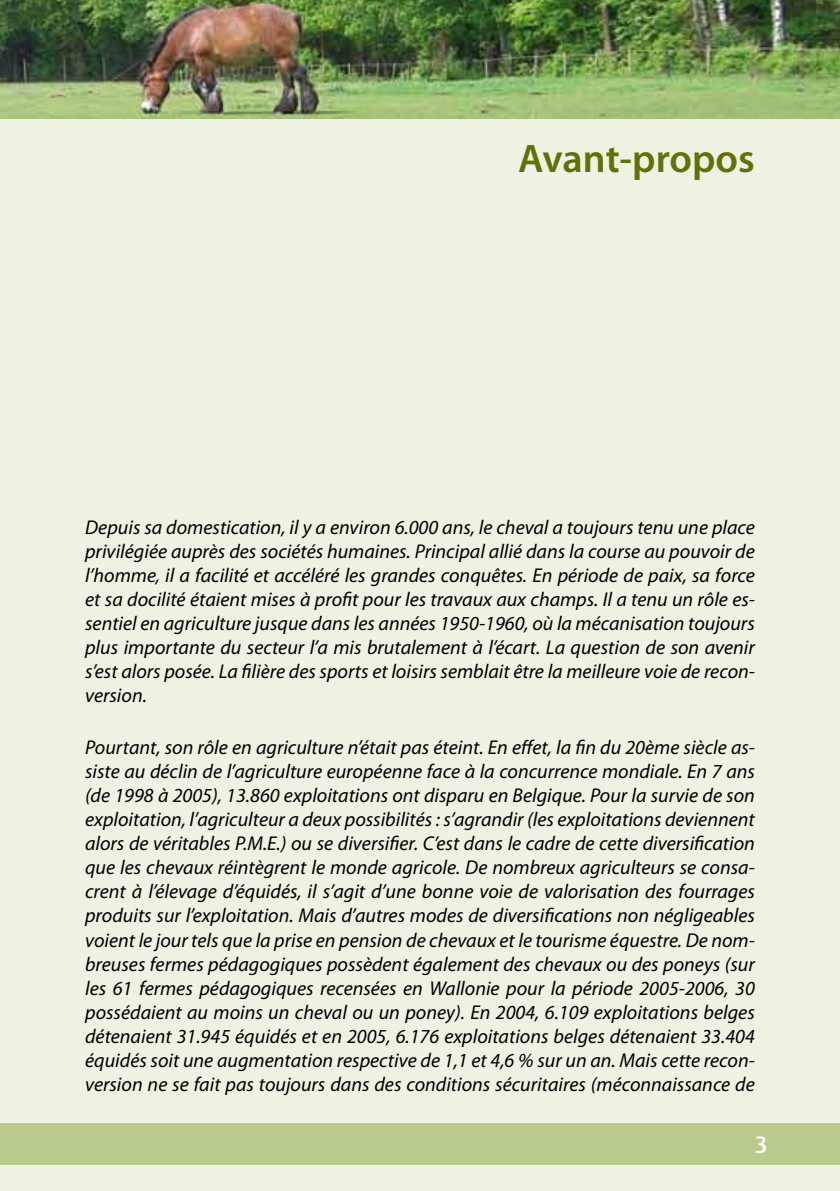
<style>
.page{position:relative;width:840px;height:1191px;background:#fff}
.page>*{position:absolute;margin:0;border:0;box-sizing:border-box;transform-origin:0 0}
.t1{font:600 40px "Myriad Pro";color:#636f07}
.t2{font:500 24px "Dax";color:#fff}
.t3{font:italic 20px/24px "Myriad Pro";color:#000;text-align:justify}
</style>
<div class="page">
<img style="left:0;top:0;width:839px;height:119px">
<div style="left:0;top:119px;width:839px;height:1072px;background:#eef2e3"></div>
<div style="left:0;top:1123px;width:839px;height:41px;background:#b8ca8b"></div>
<h1 class="t1" style="left:518px;top:133px;width:238px">Avant-propos</h1>
<p class="t3" style="left:85px;top:515px;width:671px">Depuis sa domestication, il y a environ 6.000 ans, le cheval a toujours tenu une place privilégiée auprès des sociétés humaines. Principal allié dans la course au pouvoir de l’homme, il a facilité et accéléré les grandes conquêtes. En période de paix, sa force et sa docilité étaient mises à profit pour les travaux aux champs. Il a tenu un rôle es&shy;sentiel en agriculture jusque dans les années 1950-1960, où la mécanisation toujours plus importante du secteur l’a mis brutalement à l’écart. La question de son avenir s’est alors posée. La filière des sports et loisirs semblait être la meilleure voie de recon&shy;version.</p>
<p class="t3" style="left:85px;top:735px;width:671px">Pourtant, son rôle en agriculture n’était pas éteint. En effet, la fin du 20ème siècle as&shy;siste au déclin de l’agriculture européenne face à la concurrence mondiale. En 7 ans (de 1998 à 2005), 13.860 exploitations ont disparu en Belgique. Pour la survie de son exploitation, l’agriculteur a deux possibilités : s’agrandir (les exploitations deviennent alors de véritables P.M.E.) ou se diversifier. C’est dans le cadre de cette diversification que les chevaux réintègrent le monde agricole. De nombreux agriculteurs se consa&shy;crent à l’élevage d’équidés, il s’agit d’une bonne voie de valorisation des fourrages produits sur l’exploitation. Mais d’autres modes de diversifications non négligeables voient le jour tels que la prise en pension de chevaux et le tourisme équestre. De nom&shy;breuses fermes pédagogiques possèdent également des chevaux ou des poneys (sur les 61 fermes pédagogiques recensées en Wallonie pour la période 2005-2006, 30 possédaient au moins un cheval ou un poney). En 2004, 6.109 exploitations belges détenaient 31.945 équidés et en 2005, 6.176 exploitations belges détenaient 33.404 équidés soit une augmentation respective de 1,1 et 4,6 % sur un an. Mais cette recon&shy;version ne se fait pas toujours dans des conditions sécuritaires (méconnaissance de</p>
<p class="t2" style="left:754px;top:1131px;width:15px">3</p>
</div>
